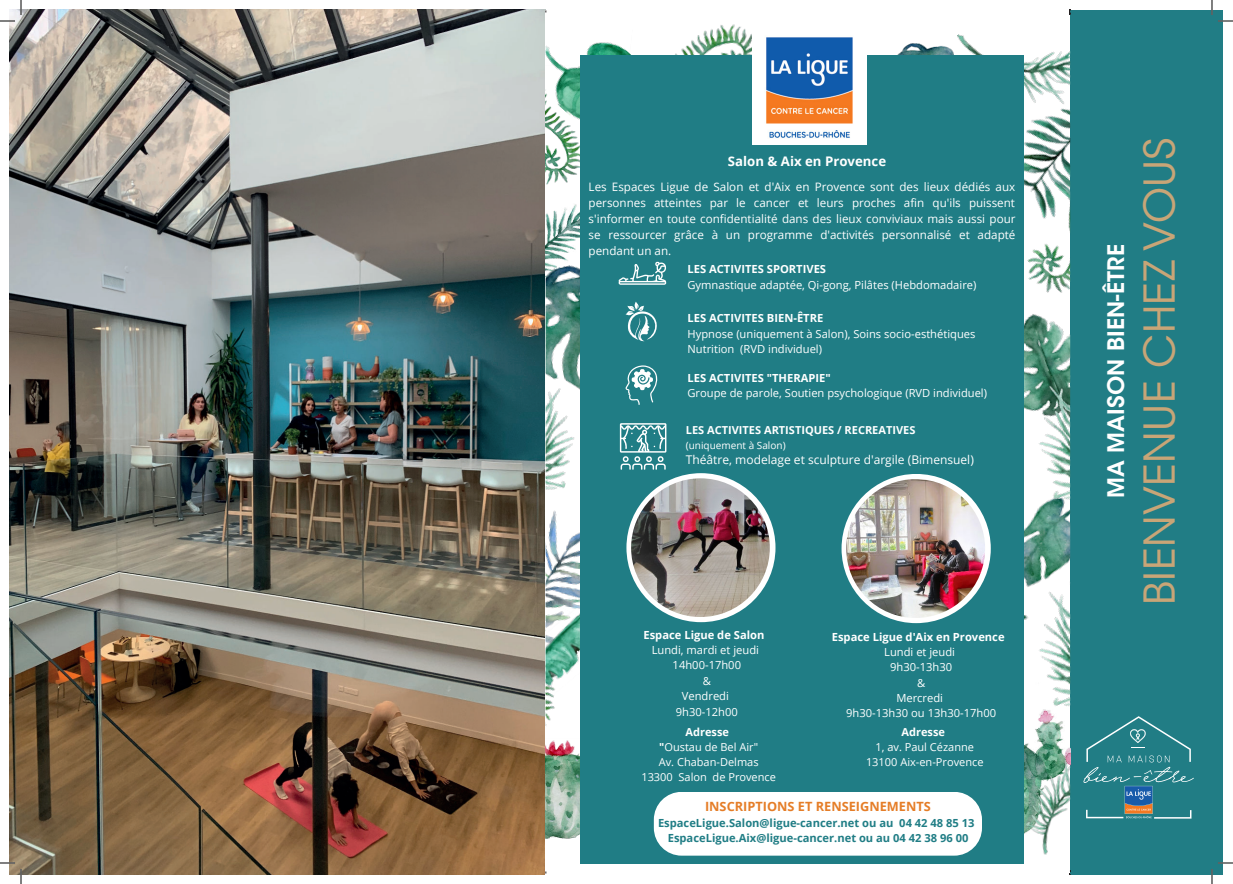
<style>
.page{position:relative;width:1233px;height:884px;background:#fff}
.page>*{position:absolute;margin:0;border:0;box-sizing:border-box;transform-origin:0 0}
.t1{font:42.2px "ITC Avant Garde Std";letter-spacing:.01em;color:#c8a577}
.t2{font:600 22.7px "ITC Avant Garde Std";letter-spacing:.01em;color:#fff}
.t3{font:700 13.2px "Open Sans";color:#fff}
.t4{font:700 12.8px "Open Sans";color:#e57d27}
.t5{font:12px "Open Sans";color:#fff}
.t6{font:11.6px/16.1px "Open Sans";color:#fff;text-align:justify}
.t7{font:11.2px/15.4px "Open Sans";color:#fff;text-align:center}
.t8{font:700 11.2px "Open Sans";color:#fff}
.t9{font:700 11.2px/15px "Open Sans";color:#207d85;text-align:center}
.t10{font:11px/15px "Open Sans";color:#fff;text-align:center}
.t11{font:700 11px "Open Sans";color:#fff}
.t12{font:10px "Open Sans";color:#fff}
.s1{font-weight:700}
</style>
<div class="page">
<img style="left:10px;top:10px;width:535px;height:864px">
<div style="left:545px;top:10px;width:678px;height:864px;background:#217d85"></div>
<svg style="left:1083px;top:716px;width:111px;height:103px"></svg>
<img style="left:1024px;top:738px;width:46px;height:14px">
<img style="left:545px;top:739px;width:20px;height:99px">
<img style="left:889px;top:44px;width:50px;height:11px">
<img style="left:565px;top:736px;width:15px;height:118px">
<img style="left:545px;top:199px;width:35px;height:59px">
<img style="left:862px;top:864px;width:144px;height:9px">
<img style="left:545px;top:723px;width:35px;height:13px">
<img style="left:1024px;top:531px;width:46px;height:45px">
<img style="left:678px;top:864px;width:190px;height:5px">
<img style="left:1024px;top:308px;width:46px;height:62px">
<img style="left:1024px;top:752px;width:46px;height:106px">
<img style="left:545px;top:519px;width:35px;height:67px">
<img style="left:545px;top:586px;width:35px;height:137px">
<img style="left:545px;top:258px;width:35px;height:121px">
<img style="left:766px;top:15px;width:68px;height:8px">
<img style="left:545px;top:162px;width:35px;height:23px">
<img style="left:1024px;top:235px;width:46px;height:73px">
<img style="left:679px;top:15px;width:87px;height:40px">
<img style="left:545px;top:15px;width:134px;height:147px">
<img style="left:1024px;top:136px;width:46px;height:99px">
<img style="left:545px;top:379px;width:35px;height:140px">
<img style="left:1024px;top:576px;width:46px;height:162px">
<img style="left:1024px;top:370px;width:46px;height:161px">
<img style="left:939px;top:15px;width:131px;height:121px">
<div style="left:580px;top:56px;width:443px;height:808px;background:#207d85"></div>
<div style="left:626px;top:473px;width:149px;height:149px;background:#fff;border-radius:75px"></div>
<img style="left:631px;top:478px;width:139px;height:139px;border-radius:69px">
<div style="left:841px;top:474px;width:149px;height:149px;background:#fff;border-radius:75px"></div>
<img style="left:846px;top:479px;width:139px;height:139px;border-radius:69px">
<div style="left:654px;top:792px;width:328px;height:63px;background:#fff"></div>
<img style="left:752px;top:23px;width:114px;height:122px">
<svg style="left:618px;top:261px;width:48px;height:24px"></svg>
<svg style="left:625px;top:302px;width:32px;height:39px"></svg>
<svg style="left:625px;top:365px;width:33px;height:40px"></svg>
<svg style="left:620px;top:423px;width:46px;height:47px"></svg>
<svg style="left:1218px;top:20px;width:15px;height:2px"></svg>
<svg style="left:1218px;top:862px;width:15px;height:2px"></svg>
<svg style="left:0;top:0;width:22px;height:22px"></svg>
<svg style="left:0;top:862px;width:22px;height:22px"></svg>
<svg style="left:1211px;top:0;width:1px;height:15px"></svg>
<svg style="left:1211px;top:869px;width:1px;height:15px"></svg>
<p class="t3" style="left:728px;top:154px;width:160px">Salon &amp; Aix en Provence</p>
<p class="t6" style="left:588px;top:180px;width:428px">Les Espaces Ligue de Salon et d'Aix en Provence sont des lieux dédiés aux personnes atteintes par le cancer et leurs proches afin qu'ils puissent s'informer en toute confidentialité dans des lieux conviviaux mais aussi pour se ressourcer grâce à un programme d'activités personnalisé et adapté pendant un an.</p>
<p class="t8" style="left:687px;top:265px;width:140px">LES ACTIVITES SPORTIVES</p>
<p class="t7" style="left:687px;top:278px;width:290px">Gymnastique adaptée, Qi-gong, Pilâtes (Hebdomadaire)</p>
<p class="t8" style="left:687px;top:314px;width:137px">LES ACTIVITES BIEN-ÊTRE</p>
<p class="t7" style="left:687px;top:327px;width:289px;text-align:left">Hypnose (uniquement à Salon), Soins socio-esthétiques<br>Nutrition (RVD individuel)</p>
<p class="t8" style="left:687px;top:373px;width:145px">LES ACTIVITES "THERAPIE"</p>
<p class="t7" style="left:687px;top:386px;width:301px">Groupe de parole, Soutien psychologique (RVD individuel)</p>
<p class="t11" style="left:686px;top:426px;width:231px">LES ACTIVITES ARTISTIQUES / RECREATIVES</p>
<p class="t12" style="left:686px;top:441px;width:101px">(uniquement à Salon)</p>
<p class="t5" style="left:686px;top:455px;width:289px">Théâtre, modelage et sculpture d'argile (Bimensuel)</p>
<p class="t8" style="left:643px;top:630px;width:122px">Espace Ligue de Salon</p>
<p class="t7" style="left:652px;top:643px;width:109px">Lundi, mardi et jeudi<br>14h00-17h00<br>&amp;<br>Vendredi<br>9h30-12h00</p>
<p class="t10" style="left:641px;top:725px;width:136px"><span class="s1">Adresse<br>"</span>Oustau de Bel Air"<br>Av. Chaban-Delmas<br>13300 Salon de Provence</p>
<p class="t11" style="left:901px;top:728px;width:45px">Adresse</p>
<p class="t8" style="left:832px;top:632px;width:174px">Espace Ligue d'Aix en Provence</p>
<p class="t7" style="left:846px;top:645px;width:151px">Lundi et jeudi<br>9h30-13h30<br>&amp;<br>Mercredi<br>9h30-13h30 ou 13h30-17h00</p>
<p class="t10" style="left:866px;top:741px;width:119px">1, av. Paul Cézanne<br>13100 Aix-en-Provence</p>
<p class="t4" style="left:705px;top:801px;width:227px">INSCRIPTIONS ET RENSEIGNEMENTS</p>
<p class="t9" style="left:658px;top:816px;width:318px">EspaceLigue.Salon@ligue-cancer.net ou au 04 42 48 85 13<br>EspaceLigue.Aix@ligue-cancer.net ou au 04 42 38 96 00</p>
<h2 class="t2" style="left:1101px;top:498px;width:256px;rotate:-90deg">MA MAISON BIEN-ÊTRE</h2>
<h1 class="t1" style="left:1141px;top:605px;width:470px;rotate:-90deg">BIENVENUE CHEZ VOUS</h1>
</div>
